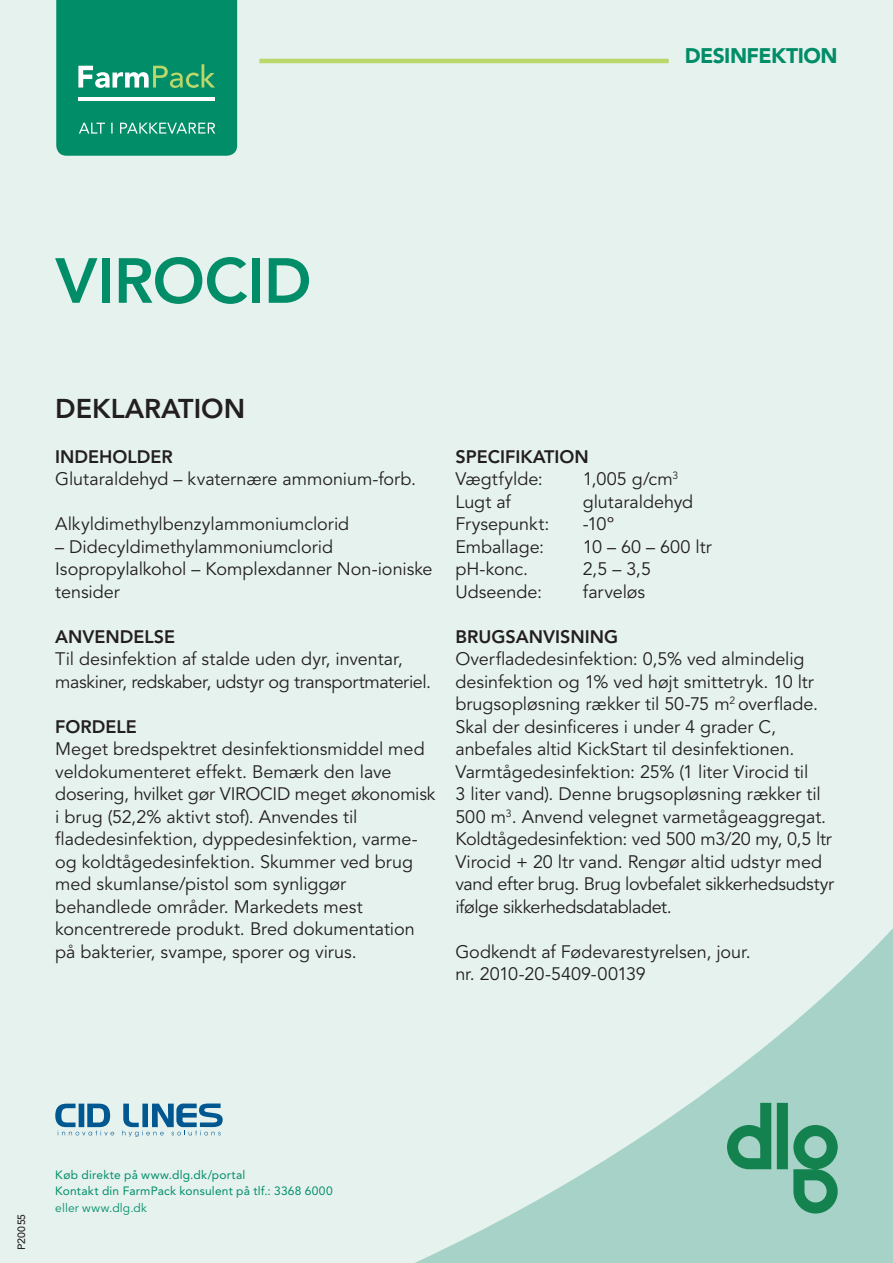
<style>
.page{position:relative;width:893px;height:1263px;background:#e6f2ee}
.page>*{position:absolute;margin:0;border:0;box-sizing:border-box;transform-origin:0 0}
.t1{font:800 63px "Avenir LT Std";letter-spacing:-.01em;color:#008d68}
.t2{font:800 27px "Avenir LT Std";color:#231f20}
.t3{font:900 21px "Avenir LT Std";letter-spacing:-.025em;color:#008d68}
.t4{font:18px/22.5px "Avenir LT Std";letter-spacing:-.005em;color:#231f20}
.t5{font:800 18px "Avenir LT Std";color:#231f20}
.t6{font:12px/16.5px "Avenir LT Std";letter-spacing:.015em;color:#008d68}
.t7{font:12px "Avenir LT Std";letter-spacing:.015em;color:#008d68}
.t8{font:500 10.5px "Avenir LT Std";letter-spacing:.02em;color:#231f20}
</style>
<div class="page">
<svg style="left:415px;top:928px;width:478px;height:335px"></svg>
<svg style="left:727px;top:1103px;width:111px;height:110px;background:#6db398"></svg>
<svg style="left:56px;top:0;width:181px;height:156px;background:#0e936f"></svg>
<hr style="left:78px;top:97px;width:137px;height:4px;background:#fff">
<hr style="left:259px;top:59px;width:410px;height:4px;background:#bbd76a">
<svg style="left:55px;top:1103px;width:59px;height:32px"></svg>
<svg style="left:122px;top:1103px;width:101px;height:34px"></svg>
<p class="t3" style="left:685px;top:43px;width:155px">DESINFEKTION</p>
<h1 class="t1" style="left:55px;top:244px;width:258px">VIROCID</h1>
<h2 class="t2" style="left:55px;top:392px;width:191px">DEKLARATION</h2>
<p class="t5" style="left:55px;top:446px;width:119px">INDEHOLDER</p>
<p class="t4" style="left:55px;top:468px;width:362px">Glutaraldehyd – kvaternære ammonium-forb.</p>
<p class="t4" style="left:55px;top:513px;width:295px">Alkyldimethylbenzylammoniumclorid</p>
<p class="t4" style="left:55px;top:536px;width:379px">– Didecyldimethylammoniumclorid<br>Isopropylalkohol – Komplexdanner Non-ioniske tensider</p>
<p class="t5" style="left:55px;top:626px;width:121px">ANVENDELSE</p>
<p class="t4" style="left:55px;top:648px;width:377px">Til desinfektion af stalde uden dyr, inventar, maskiner, redskaber, udstyr og transportmateriel.</p>
<p class="t5" style="left:55px;top:716px;width:83px">FORDELE</p>
<p class="t4" style="left:55px;top:738px;width:382px">Meget bredspektret desinfektionsmiddel med veldokumenteret effekt. Bemærk den lave dosering, hvilket gør VIROCID meget økonomisk i brug (52,2% aktivt stof). Anvendes til fladedesinfektion, dyppedesinfektion, varme&shy;og koldtågedesinfektion. Skummer ved brug med skumlanse/pistol som synliggør behandlede områder. Markedets mest koncentrerede produkt. Bred dokumentation på bakterier, svampe, sporer og virus.</p>
<p class="t5" style="left:455px;top:446px;width:135px">SPECIFIKATION</p>
<p class="t4" style="left:455px;top:468px;width:89px">Vægtfylde:</p>
<p class="t4" style="left:583px;top:468px;width:97px">1,005 g/cm<sup>3</sup></p>
<p class="t4" style="left:455px;top:491px;width:57px">Lugt af</p>
<p class="t4" style="left:583px;top:491px;width:112px">glutaraldehyd</p>
<p class="t4" style="left:455px;top:513px;width:95px">Frysepunkt:</p>
<p class="t4" style="left:583px;top:513px;width:33px">-10o</p>
<p class="t4" style="left:455px;top:536px;width:90px">Emballage:</p>
<p class="t4" style="left:583px;top:536px;width:130px">10 – 60 – 600 ltr</p>
<p class="t4" style="left:455px;top:558px;width:74px">pH-konc.</p>
<p class="t4" style="left:583px;top:558px;width:70px">2,5 – 3,5</p>
<p class="t4" style="left:455px;top:581px;width:88px">Udseende:</p>
<p class="t4" style="left:583px;top:581px;width:64px">farveløs</p>
<p class="t5" style="left:455px;top:626px;width:164px">BRUGSANVISNING</p>
<p class="t4" style="left:455px;top:648px;width:380px">Overfladedesinfektion: 0,5% ved almindelig desinfektion og 1% ved højt smittetryk. 10 ltr brugsopløsning rækker til 50-75 m<sup>2</sup> overflade.<br>Skal der desinficeres i under 4 grader C, anbefales altid KickStart til desinfektionen.<br>Varmtågedesinfektion: 25% (1 liter Virocid til<br>3 liter vand). Denne brugsopløsning rækker til 500 m<sup>3</sup>. Anvend velegnet varmetågeaggregat.<br>Koldtågedesinfektion: ved 500 m3/20 my, 0,5 ltr Virocid + 20 ltr vand. Rengør altid udstyr med vand efter brug. Brug lovbefalet sikkerhedsudstyr ifølge sikkerhedsdatabladet.</p>
<p class="t4" style="left:455px;top:941px;width:297px">Godkendt af Fødevarestyrelsen, jour. nr. 2010-20-5409-00139</p>
<p class="t8" style="left:15px;top:1250px;width:38px;rotate:-90deg">P20055</p>
<p class="t6" style="left:55px;top:1166px;width:279px">Køb direkte på www.dlg.dk/portal<br>Kontakt din FarmPack konsulent på tlf.: 3368 6000</p>
<p class="t7" style="left:55px;top:1200px;width:93px">eller www.dlg.dk</p>
</div>
